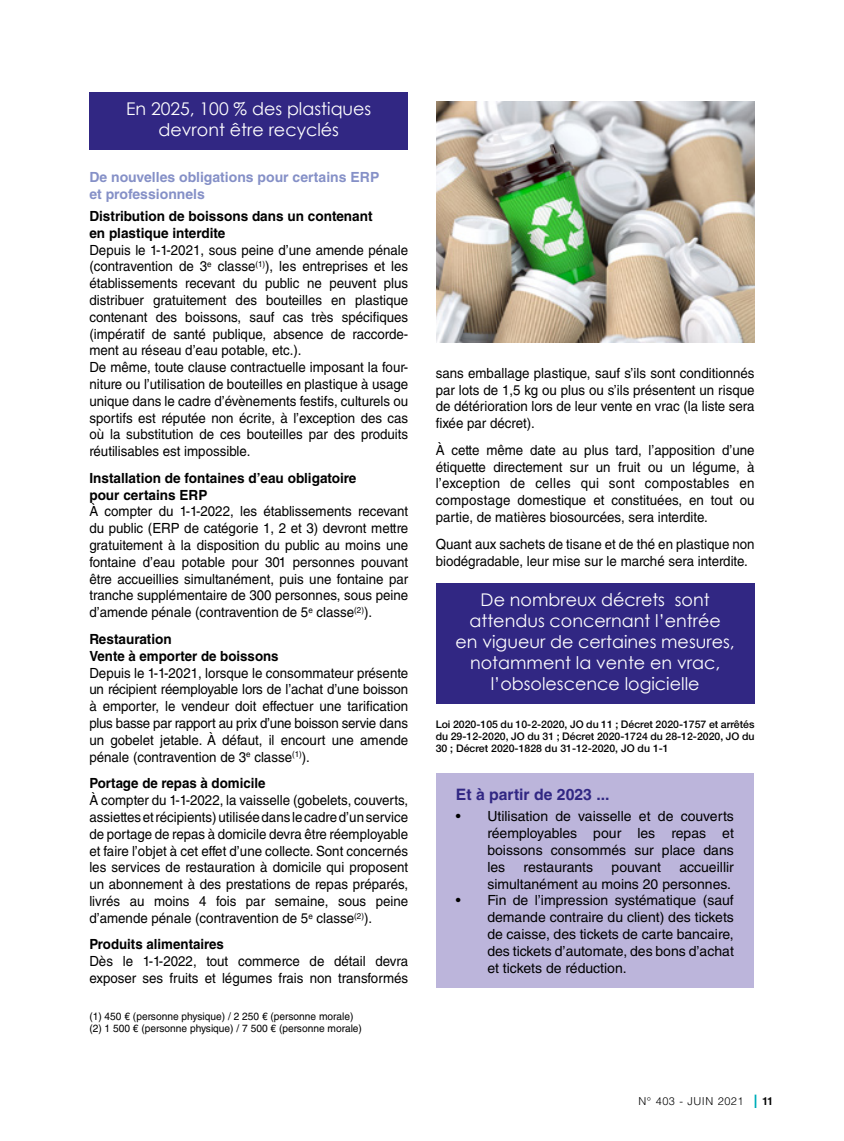
<style>
.page{position:relative;width:844px;height:1141px;background:#fff}
.page>*{position:absolute;margin:0;border:0;box-sizing:border-box;transform-origin:0 0}
._010_exergue{font:17.5px/21px "Century Gothic";color:#fff;text-align:center}
._011_encadre_titre{font:700 15.75px "Helvetica LT Std";color:#312783}
._03_texte{font:14px/16.8px "Helvetica LT Std";color:#000;text-align:justify;scale:.95 1}
._03_texte-2{font:14px/16.8px "Helvetica LT Std";color:#000;text-align:justify}
._09-t2{font:700 14px/16.8px "Helvetica LT Std";color:#000}
._03_texte-3{font:700 14px "Helvetica LT Std";color:#000;scale:.95 1}
._09_t1{font:700 14px/16.8px "Helvetica LT Std";color:#8590c7}
.lma-footer_parution{font:300 10.85px "Helvetica LT Std";letter-spacing:.04em;color:#000}
.lma-footer_folio{font:700 10.85px "Helvetica LT Std";color:#000}
._04_source{font:500 10.5px/12.2px "Helvetica Neue LT Std";color:#000;text-align:justify}
._05_notes{font:10.5px "Helvetica LT Std";color:#000}
</style>
<div class="page">
<svg style="left:754px;top:1095px;width:2px;height:13px"></svg>
<div style="left:89px;top:92px;width:319px;height:57px;background:#312783"></div>
<div style="left:435px;top:583px;width:319px;height:121px;background:#312783"></div>
<div style="left:436px;top:773px;width:317px;height:214px;background:#bcb5db"></div>
<img style="left:437px;top:102px;width:317px;height:240px">
<p class="_010_exergue" style="left:126px;top:98px;width:247px">En 2025, 100 % des plastiques devront être recyclés</p>
<p class="_09_t1" style="left:89px;top:169px;width:291px">De nouvelles obligations pour certains ERP et professionnels</p>
<p class="_09-t2" style="left:89px;top:207px;width:285px">Distribution de boissons dans un contenant en plastique interdite</p>
<p class="_03_texte" style="left:89px;top:241px;width:337px">Depuis le 1-1-2021, sous peine d’une amende pénale (contravention de 3<sup>e</sup> classe<sup>(1)</sup>), les entreprises et les établissements recevant du public ne peuvent plus distribuer gratuitement des bouteilles en plastique contenant des boissons, sauf cas très spécifiques (impératif de santé publique, absence de raccorde&shy;ment au réseau d’eau potable, etc.).</p>
<p class="_03_texte" style="left:89px;top:359px;width:337px">De même, toute clause contractuelle imposant la four&shy;niture ou l’utilisation de bouteilles en plastique à usage unique dans le cadre d’évènements festifs, culturels ou sportifs est réputée non écrite, à l’exception des cas où la substitution de ces bouteilles par des produits réutilisables est impossible.</p>
<p class="_09-t2" style="left:89px;top:469px;width:268px">Installation de fontaines d’eau obligatoire pour certains ERP</p>
<p class="_03_texte" style="left:89px;top:503px;width:337px">À compter du 1-1-2022, les établissements recevant du public (ERP de catégorie 1, 2 et 3) devront mettre gratuitement à la disposition du public au moins une fontaine d’eau potable pour 301 personnes pouvant être accueillies simultanément, puis une fontaine par tranche supplémentaire de 300 personnes, sous peine d’amende pénale (contravention de 5<sup>e</sup> classe<sup>(2)</sup>).</p>
<p class="_09-t2" style="left:89px;top:630px;width:84px">Restauration</p>
<p class="_03_texte-3" style="left:89px;top:647px;width:201px">Vente à emporter de boissons</p>
<p class="_03_texte" style="left:89px;top:664px;width:337px">Depuis le 1-1-2021, lorsque le consommateur présente un récipient réemployable lors de l’achat d’une boisson à emporter, le vendeur doit effectuer une tarification plus basse par rapport au prix d’une boisson servie dans un gobelet jetable. À défaut, il encourt une amende pénale (contravention de 3<sup>e</sup> classe<sup>(1)</sup>).</p>
<p class="_03_texte-3" style="left:89px;top:775px;width:187px">Portage de repas à domicile</p>
<p class="_03_texte" style="left:89px;top:792px;width:337px">À compter du 1-1-2022, la vaisselle (gobelets, couverts, assiettes et récipients) utilisée dans le cadre d’un service de portage de repas à domicile devra être réemployable et faire l’objet à cet effet d’une collecte. Sont concernés les services de restauration à domicile qui proposent un abonnement à des prestations de repas préparés, livrés au moins 4 fois par semaine, sous peine d’amende pénale (contravention de 5<sup>e</sup> classe<sup>(2)</sup>).</p>
<p class="_03_texte-3" style="left:89px;top:936px;width:143px">Produits alimentaires</p>
<p class="_03_texte" style="left:89px;top:953px;width:337px">Dès le 1-1-2022, tout commerce de détail devra exposer ses fruits et légumes frais non transformés</p>
<p class="_05_notes" style="left:89px;top:1010px;width:265px">(1) 450 € (personne physique) / 2 250 € (personne morale)</p>
<p class="_05_notes" style="left:89px;top:1022px;width:274px">(2) 1 500 € (personne physique) / 7 500 € (personne morale)</p>
<p class="_03_texte" style="left:435px;top:364px;width:337px">sans emballage plastique, sauf s’ils sont conditionnés par lots de 1,5 kg ou plus ou s’ils présentent un risque de détérioration lors de leur vente en vrac (la liste sera fixée par décret).</p>
<p class="_03_texte" style="left:435px;top:442px;width:337px">À cette même date au plus tard, l’apposition d’une étiquette directement sur un fruit ou un légume, à l’exception de celles qui sont compostables en compostage domestique et constituées, en tout ou partie, de matières biosourcées, sera interdite.</p>
<p class="_03_texte" style="left:435px;top:535px;width:337px">Quant aux sachets de tisane et de thé en plastique non biodégradable, leur mise sur le marché sera interdite.</p>
<p class="_010_exergue" style="left:455px;top:589px;width:280px">De nombreux décrets sont attendus concernant l’entrée<br>en vigueur de certaines mesures, notamment la vente en vrac, l’obsolescence logicielle</p>
<p class="_04_source" style="left:435px;top:718px;width:320px">Loi 2020-105 du 10-2-2020, JO du 11 ; Décret 2020-1757 et arrêtés du 29-12-2020, JO du 31 ; Décret 2020-1724 du 28-12-2020, JO du 30 ; Décret 2020-1828 du 31-12-2020, JO du 1-1</p>
<p class="_011_encadre_titre" style="left:456px;top:784px;width:155px">Et à partir de 2023 ...</p>
<p class="_03_texte-2" style="left:487px;top:808px;width:248px;text-indent:-32px">• Utilisation de vaisselle et de couverts réemployables pour les repas et boissons consommés sur place dans les</p>
<p class="_03_texte-2" style="left:487px;top:858px;width:248px;text-align:right">accueillir<br>simultanément au moins 20 personnes.</p>
<p class="_03_texte-2" style="left:487px;top:892px;width:248px;text-indent:-32px">• Fin de l’impression systématique (sauf demande contraire du client) des tickets de caisse, des tickets de carte bancaire, des tickets d’automate, des bons d’achat et tickets de réduction.</p>
<p class="_03_texte-2" style="left:523px;top:858px;width:71px">restaurants</p>
<p class="_03_texte-2" style="left:611px;top:858px;width:51px">pouvant</p>
<p class="lma-footer_parution" style="left:638px;top:1095px;width:106px">N° 403 - JUIN 2021</p>
<p class="lma-footer_folio" style="left:761px;top:1095px;width:13px">11</p>
</div>
